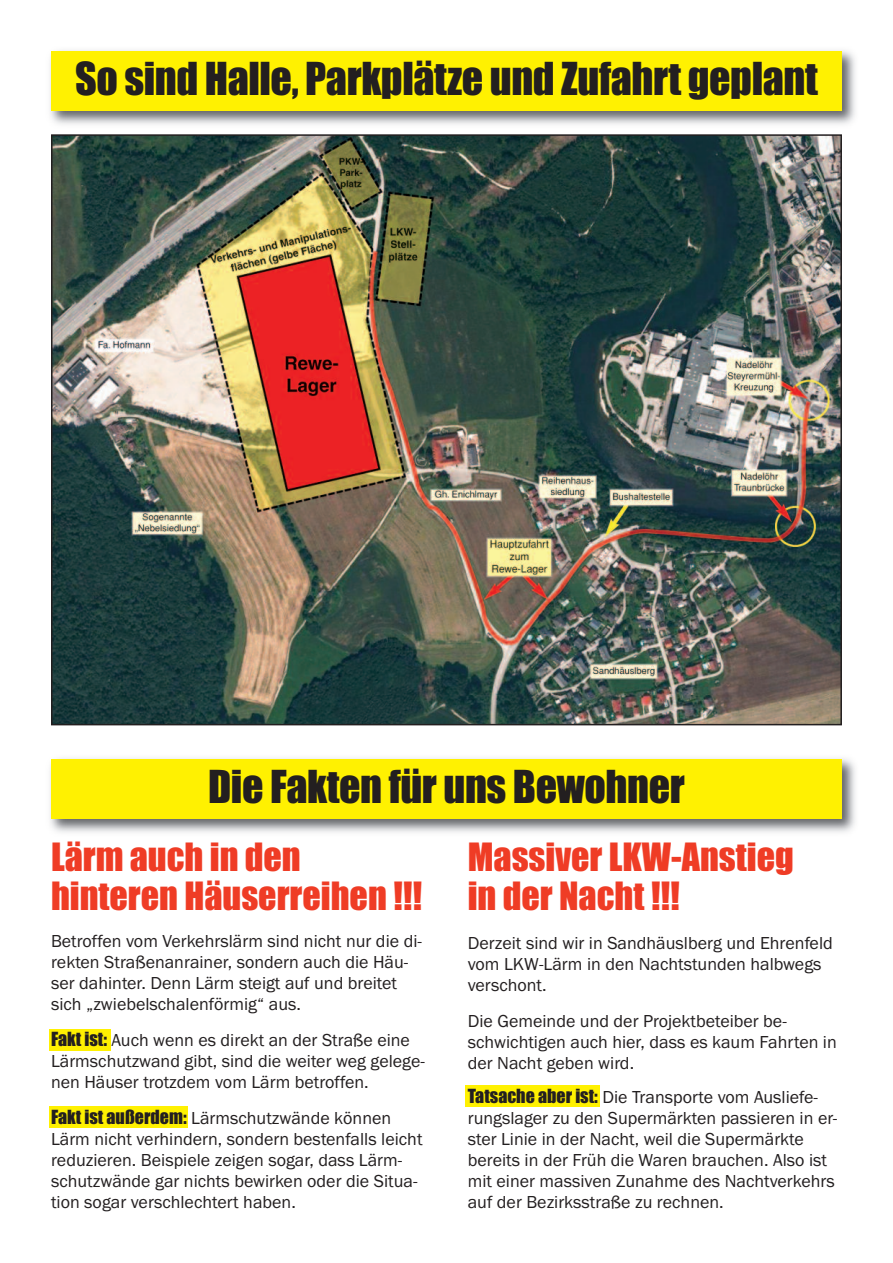
<style>
.page{position:relative;width:893px;height:1263px;background:#fff}
.page>*{position:absolute;margin:0;border:0;box-sizing:border-box;transform-origin:0 0}
.t1{font:42px "Impact";letter-spacing:-.01em;color:#231f20}
.t2{font:36px/39px "Impact";color:#ef3c25}
.t3{font:18px/21px "Franklin Gothic";color:#231f20}
.s1{font-family:"Impact"}
</style>
<div class="page">
<div style="left:466px;top:1085px;width:134px;height:21px;background:#fff101"></div>
<div style="left:49px;top:1106px;width:139px;height:21px;background:#fff101"></div>
<div style="left:49px;top:1029px;width:62px;height:21px;background:#fff101"></div>
<img style="left:54px;top:137px;width:785px;height:585px">
<img style="left:50px;top:50px;width:805px;height:75px">
<div style="left:51px;top:51px;width:791px;height:60px;background:#fff101"></div>
<img style="left:50px;top:758px;width:805px;height:75px">
<div style="left:51px;top:759px;width:791px;height:59px;background:#fff101"></div>
<h1 class="t1" style="left:75px;top:56px;width:744px">So sind Halle, Parkplätze und Zufahrt geplant</h1>
<h1 class="t1" style="left:208px;top:764px;width:478px">Die Fakten für uns Bewohner</h1>
<h2 class="t2" style="left:51px;top:839px;width:373px">Lärm auch in den hinteren Häuserreihen !!!</h2>
<p class="t3" style="left:51px;top:930px;width:372px">Betroffen vom Verkehrslärm sind nicht nur die di&shy;rekten Straßenanrainer, sondern auch die Häu&shy;ser dahinter. Denn Lärm steigt auf und breitet sich „zwiebelschalenförmig“ aus.</p>
<p class="t3" style="left:51px;top:1029px;width:375px"><span class="s1">Fakt ist:</span> Auch wenn es direkt an der Straße eine<br>Lärmschutzwand gibt, sind die weiter weg gelege&shy;nen Häuser trotzdem vom Lärm betroffen.</p>
<p class="t3" style="left:51px;top:1107px;width:373px"><span class="s1">Fakt ist außerdem:</span> Lärmschutzwände können Lärm nicht verhindern, sondern bestenfalls leicht reduzieren. Beispiele zeigen sogar, dass Lärm&shy;schutzwände gar nichts bewirken oder die Situa&shy;tion sogar verschlechtert haben.</p>
<h2 class="t2" style="left:468px;top:839px;width:327px">Massiver LKW-Anstieg in der Nacht !!!</h2>
<p class="t3" style="left:468px;top:932px;width:367px">Derzeit sind wir in Sandhäuslberg und Ehrenfeld vom LKW-Lärm in den Nachtstunden halbwegs verschont.</p>
<p class="t3" style="left:468px;top:1010px;width:371px">Die Gemeinde und der Projektbeteiber be&shy;schwichtigen auch hier, dass es kaum Fahrten in der Nacht geben wird.</p>
<p class="t3" style="left:468px;top:1086px;width:371px"><span class="s1">Tatsache aber ist:</span> Die Transporte vom Ausliefe&shy;rungslager zu den Supermärkten passieren in er&shy;ster Linie in der Nacht, weil die Supermärkte bereits in der Früh die Waren brauchen. Also ist mit einer massiven Zunahme des Nachtverkehrs auf der Bezirksstraße zu rechnen.</p>
</div>
